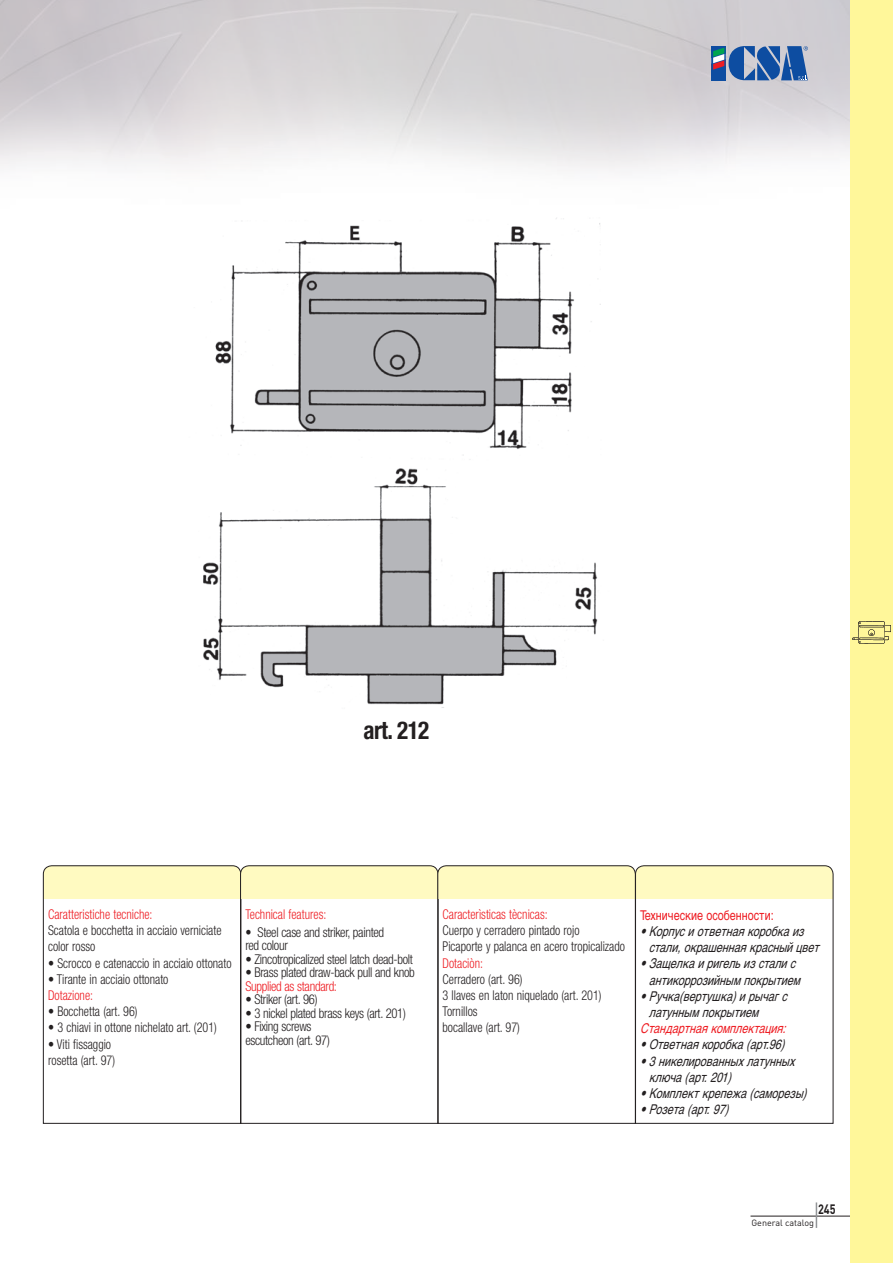
<style>
.page{position:relative;width:893px;height:1263px;background:#fff}
.page>*{position:absolute;margin:0;border:0;box-sizing:border-box;transform-origin:0 0}
.t1{font:700 condensed 24.6px "Helvetica Neue LT Std";letter-spacing:-.025em;color:#231f20;scale:.94 1}
.t2{font:300 condensed 13.5px/16.2px "Helvetica Neue LT Std";color:#231f20;scale:.9 1}
.t3{font:italic 13.5px/16.2px "Helvetica Cyr Upright";color:#231f20;scale:.8 1}
.t4{font:300 condensed 13.5px/13.5px "Helvetica Neue LT Std";letter-spacing:-.025em;color:#231f20;scale:.94 1}
.t5{font:300 condensed 13.5px "Helvetica Neue LT Std";color:#ee1d23;scale:.9 1}
.t6{font:300 condensed 13.5px/13.5px "Helvetica Neue LT Std";letter-spacing:-.025em;color:#231f20;scale:.9 1}
.t7{font:italic 13.5px "Helvetica Cyr Upright";color:#ee1d23;scale:.8 1}
.t8{font:13.5px "Helvetica Cyr Upright";color:#ee1d23;scale:.8 1}
.t9{font:300 condensed 13.5px "Helvetica Neue LT Std";letter-spacing:-.025em;color:#ee1d23;scale:.94 1}
.t10{font:700 13.5px "DIN";color:#231f20;scale:.8 1}
.t11{font:9px "DIN";color:#231f20}
</style>
<div class="page">
<hr style="left:750px;top:1216px;width:143px;height:1px;background:#231f20">
<svg style="left:816px;top:1202px;width:1px;height:26px"></svg>
<img style="left:0;top:0;width:850px;height:171px">
<div style="left:850px;top:0;width:43px;height:1263px;background:#fff79a"></div>
<img style="left:852px;top:621px;width:39px;height:23px">
<svg style="left:712px;top:46px;width:96px;height:34px;background:#4f77ad"></svg>
<svg style="left:43px;top:865px;width:197px;height:259px"></svg>
<svg style="left:240px;top:865px;width:197px;height:259px"></svg>
<svg style="left:437px;top:865px;width:198px;height:259px"></svg>
<svg style="left:635px;top:865px;width:199px;height:259px"></svg>
<img style="left:203px;top:218px;width:398px;height:490px">
<h1 class="t1" style="left:363px;top:715px;width:72px">art. 212</h1>
<p class="t5" style="left:48px;top:906px;width:118px">Caratteristiche tecniche:</p>
<p class="t2" style="left:48px;top:922px;width:194px">Scatola e bocchetta in acciaio verniciate color rosso</p>
<p class="t2" style="left:48px;top:954px;width:205px">• Scrocco e catenaccio in acciaio ottonato</p>
<p class="t2" style="left:48px;top:971px;width:135px">• Tirante in acciaio ottonato</p>
<p class="t5" style="left:48px;top:987px;width:51px">Dotazione:</p>
<p class="t2" style="left:48px;top:1003px;width:101px">• Bocchetta (art. 96)</p>
<p class="t2" style="left:48px;top:1019px;width:189px">• 3 chiavi in ottone nichelato art. (201)</p>
<p class="t2" style="left:48px;top:1035px;width:76px">• Viti fissaggio rosetta (art. 97)</p>
<p class="t5" style="left:245px;top:906px;width:92px">Technical features:</p>
<p class="t6" style="left:245px;top:925px;width:156px">• Steel case and striker, painted red colour</p>
<p class="t4" style="left:245px;top:952px;width:180px">• Zincotropicalized steel latch dead-bolt</p>
<p class="t4" style="left:245px;top:966px;width:182px">• Brass plated draw-back pull and knob</p>
<p class="t9" style="left:245px;top:978px;width:99px">Supplied as standard:</p>
<p class="t4" style="left:245px;top:993px;width:78px">• Striker (art. 96)</p>
<p class="t4" style="left:245px;top:1006px;width:172px">• 3 nickel plated brass keys (art. 201)</p>
<p class="t4" style="left:245px;top:1020px;width:91px">• Fixing screws escutcheon (art. 97)</p>
<p class="t5" style="left:443px;top:906px;width:118px">Caracterìsticas tècnicas:</p>
<p class="t2" style="left:443px;top:922px;width:204px">Cuerpo y cerradero pintado rojo<br>Picaporte y palanca en acero tropicalizado</p>
<p class="t5" style="left:443px;top:955px;width:46px">Dotaciòn:</p>
<p class="t2" style="left:443px;top:971px;width:178px">Cerradero (art. 96)<br>3 llaves en laton niquelado (art. 201)<br>Tornillos<br>bocallave (art. 97)</p>
<p class="t8" style="left:640px;top:907px;width:168px">Технические особенности:</p>
<p class="t3" style="left:649px;top:923px;width:219px;text-indent:-9px">• Корпусиответнаякоробкаиз стали,окрашеннаякрасныйцвет</p>
<p class="t3" style="left:649px;top:956px;width:196px;text-indent:-9px">• Защелкаиригельизсталис антикоррозийнымпокрытием</p>
<p class="t3" style="left:649px;top:988px;width:179px;text-indent:-9px">• Ручка(вертушка)ирычагс латуннымпокрытием</p>
<p class="t7" style="left:640px;top:1021px;width:188px">Стандартнаякомплектация:</p>
<p class="t3" style="left:640px;top:1037px;width:187px">• Ответнаякоробка(арт.96)</p>
<p class="t3" style="left:649px;top:1053px;width:189px;text-indent:-9px">• 3никелированныхлатунных ключа(арт.201)</p>
<p class="t3" style="left:640px;top:1085px;width:214px">• Комплекткрепежа(саморезы)</p>
<p class="t3" style="left:640px;top:1101px;width:117px">• Розета(арт.97)</p>
<p class="t10" style="left:818px;top:1200px;width:23px">245</p>
<p class="t11" style="left:751px;top:1217px;width:64px">General catalog</p>
</div>
